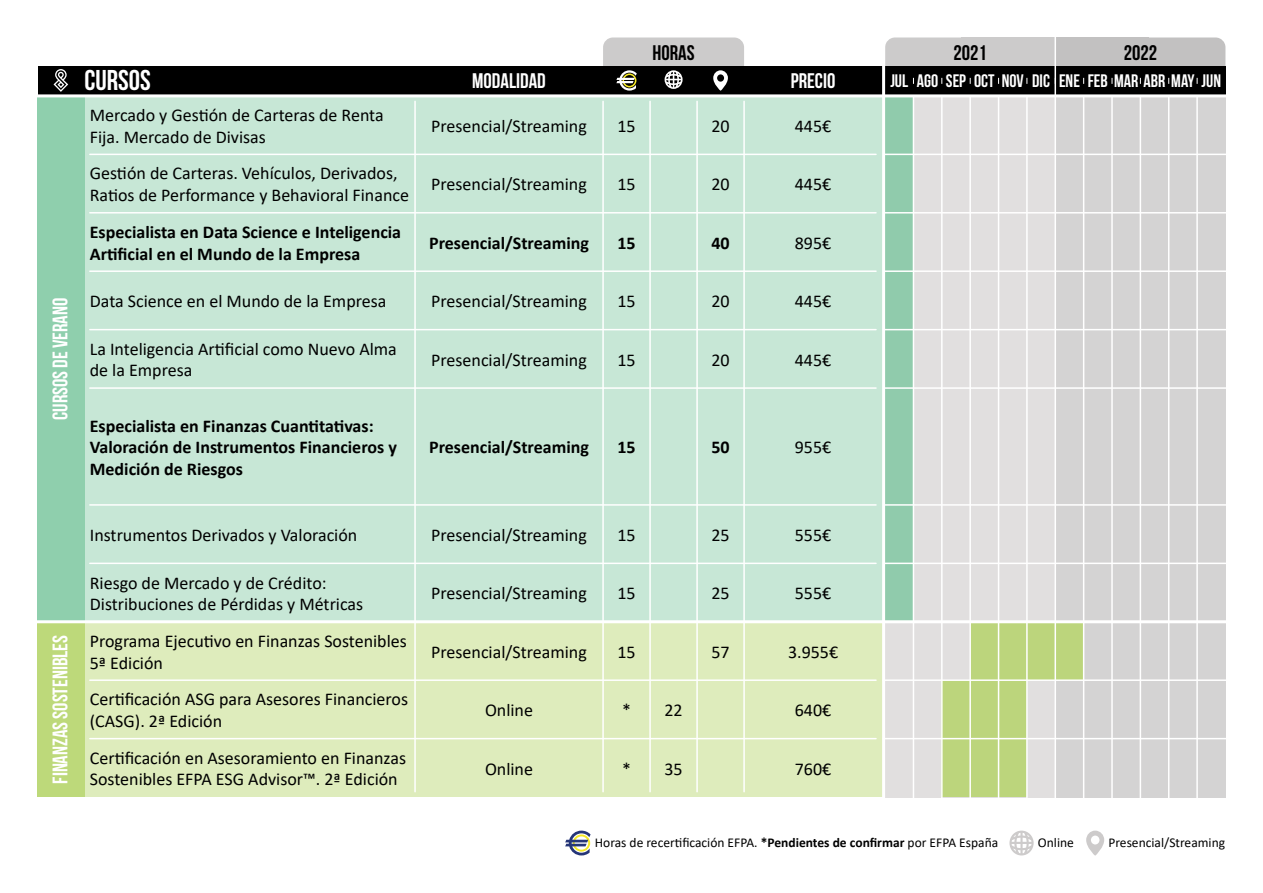
<style>
.page{position:relative;width:1263px;height:893px;background:#fff}
.page>*{position:absolute;margin:0;border:0;box-sizing:border-box;transform-origin:0 0}
.t1{font:700 28.5px "Bebas Neue";color:#fff}
.t2{font:700 21px "Bebas Neue";color:#fff}
.t3{font:700 21px "Bebas Neue";color:#000}
.t4{font:18px/21.6px "Calibri";color:#000}
.t5{font:700 18px/21.6px "Calibri";color:#000}
.t6{font:700 18px "Bebas Neue";color:#fff}
.t7{font:13.5px "Calibri";color:#000}
.s1{font-weight:700}
</style>
<div class="page">
<div style="left:885px;top:96px;width:170px;height:701px;background:#e1dfdf"></div>
<div style="left:1055px;top:38px;width:94px;height:43px;background:#c2c1c1"></div>
<div style="left:961px;top:38px;width:94px;height:43px;background:#cccbcb"></div>
<div style="left:1055px;top:96px;width:170px;height:701px;background:#d4d3d3"></div>
<div style="left:38px;top:67px;width:1187px;height:29px;background:#000"></div>
<svg style="left:603px;top:38px;width:141px;height:53px"></svg>
<svg style="left:54px;top:69px;width:14px;height:23px"></svg>
<svg style="left:885px;top:38px;width:142px;height:46px"></svg>
<svg style="left:1083px;top:38px;width:142px;height:46px"></svg>
<svg style="left:565px;top:831px;width:26px;height:24px"></svg>
<svg style="left:1009px;top:831px;width:25px;height:24px"></svg>
<svg style="left:1086px;top:831px;width:18px;height:24px"></svg>
<div style="left:942px;top:680px;width:85px;height:117px;background:#bcd57c"></div>
<div style="left:970px;top:622px;width:114px;height:58px;background:#bcd57c"></div>
<div style="left:885px;top:96px;width:28px;height:526px;background:#90cbac"></div>
<div style="left:84px;top:621px;width:800px;height:176px;background:#deecbc"></div>
<div style="left:84px;top:96px;width:800px;height:526px;background:#c7e7d6"></div>
<div style="left:38px;top:96px;width:46px;height:526px;background:#8fcfad"></div>
<div style="left:38px;top:622px;width:46px;height:175px;background:#bdd97a"></div>
<hr style="left:28px;top:620px;width:1206px;height:3px;background:#fff">
<hr style="left:90px;top:154px;width:786px;height:1px;background:#fff">
<hr style="left:90px;top:212px;width:786px;height:2px;background:#fff">
<hr style="left:90px;top:270px;width:786px;height:2px;background:#fff">
<hr style="left:90px;top:329px;width:786px;height:1px;background:#fff">
<hr style="left:90px;top:387px;width:786px;height:2px;background:#fff">
<hr style="left:90px;top:504px;width:786px;height:2px;background:#fff">
<hr style="left:90px;top:563px;width:786px;height:1px;background:#fff">
<hr style="left:90px;top:679px;width:786px;height:2px;background:#fff">
<hr style="left:90px;top:738px;width:786px;height:1px;background:#fff">
<hr style="left:882px;top:38px;width:3px;height:771px;background:#fff">
<hr style="left:414px;top:101px;width:2px;height:691px;background:#fff">
<hr style="left:602px;top:101px;width:2px;height:691px;background:#fff">
<hr style="left:743px;top:101px;width:2px;height:691px;background:#fff">
<hr style="left:696px;top:101px;width:2px;height:691px;background:#fff">
<hr style="left:649px;top:101px;width:2px;height:691px;background:#fff">
<hr style="left:36px;top:94px;width:1191px;height:3px;background:#fff">
<hr style="left:884px;top:504px;width:355px;height:2px;background:#fff">
<hr style="left:884px;top:563px;width:355px;height:1px;background:#fff">
<hr style="left:883px;top:679px;width:355px;height:2px;background:#fff">
<hr style="left:883px;top:738px;width:355px;height:1px;background:#fff">
<hr style="left:884px;top:387px;width:355px;height:2px;background:#fff">
<hr style="left:884px;top:329px;width:355px;height:1px;background:#fff">
<hr style="left:884px;top:270px;width:355px;height:2px;background:#fff">
<hr style="left:884px;top:212px;width:355px;height:2px;background:#fff">
<hr style="left:884px;top:154px;width:355px;height:1px;background:#fff">
<hr style="left:913px;top:96px;width:1px;height:702px;background:#fff">
<hr style="left:941px;top:96px;width:1px;height:702px;background:#fff">
<hr style="left:969px;top:96px;width:2px;height:702px;background:#fff">
<hr style="left:998px;top:96px;width:1px;height:702px;background:#fff">
<hr style="left:1026px;top:96px;width:2px;height:702px;background:#fff">
<hr style="left:1083px;top:96px;width:1px;height:702px;background:#fff">
<hr style="left:1111px;top:96px;width:2px;height:702px;background:#fff">
<hr style="left:1140px;top:96px;width:1px;height:702px;background:#fff">
<hr style="left:1168px;top:96px;width:1px;height:702px;background:#fff">
<hr style="left:1196px;top:96px;width:2px;height:702px;background:#fff">
<hr style="left:1054px;top:30px;width:2px;height:768px;background:#fff">
<p class="t2" style="left:49px;top:420px;width:124px;rotate:-90deg">CURSOS DE VERANO</p>
<p class="t3" style="left:652px;top:41px;width:44px">HORAS</p>
<h1 class="t1" style="left:84px;top:65px;width:68px">CURSOS</h1>
<p class="t2" style="left:472px;top:69px;width:75px">MODALIDAD</p>
<p class="t2" style="left:791px;top:69px;width:46px">PRECIO</p>
<p class="t4" style="left:90px;top:104px;width:295px">Mercado y Gestión de Carteras de Renta<br>Fija. Mercado de Divisas</p>
<p class="t4" style="left:90px;top:162px;width:321px">Gestión de Carteras. Vehículos, Derivados,<br>Ratios de Performance y Behavioral Finance</p>
<p class="t5" style="left:90px;top:221px;width:313px">Especialista en Data Science e Inteligencia<br>Artificial en el Mundo de la Empresa</p>
<p class="t4" style="left:90px;top:290px;width:298px">Data Science en el Mundo de la Empresa</p>
<p class="t4" style="left:90px;top:338px;width:309px">La Inteligencia Artificial como Nuevo Alma de la Empresa</p>
<p class="t5" style="left:90px;top:415px;width:309px">Especialista en Finanzas Cuantitativas:<br>Valoración de Instrumentos Financieros y<br>Medición de Riesgos</p>
<p class="t4" style="left:431px;top:115px;width:157px">Presencial/Streaming</p>
<p class="t4" style="left:617px;top:115px;width:20px">15</p>
<p class="t4" style="left:711px;top:115px;width:20px">20</p>
<p class="t4" style="left:795px;top:115px;width:38px">445€</p>
<p class="t4" style="left:431px;top:173px;width:157px">Presencial/Streaming</p>
<p class="t4" style="left:617px;top:173px;width:20px">15</p>
<p class="t4" style="left:711px;top:173px;width:20px">20</p>
<p class="t4" style="left:795px;top:173px;width:38px">445€</p>
<p class="t5" style="left:429px;top:232px;width:161px">Presencial/Streaming</p>
<p class="t5" style="left:617px;top:232px;width:20px">15</p>
<p class="t5" style="left:711px;top:232px;width:20px">40</p>
<p class="t4" style="left:795px;top:232px;width:38px">895€</p>
<p class="t4" style="left:431px;top:290px;width:157px">Presencial/Streaming</p>
<p class="t4" style="left:617px;top:290px;width:20px">15</p>
<p class="t4" style="left:711px;top:290px;width:20px">20</p>
<p class="t4" style="left:795px;top:290px;width:38px">445€</p>
<p class="t4" style="left:431px;top:348px;width:157px">Presencial/Streaming</p>
<p class="t4" style="left:617px;top:348px;width:20px">15</p>
<p class="t4" style="left:711px;top:348px;width:20px">20</p>
<p class="t4" style="left:795px;top:348px;width:38px">445€</p>
<p class="t5" style="left:429px;top:436px;width:161px">Presencial/Streaming</p>
<p class="t5" style="left:617px;top:436px;width:20px">15</p>
<p class="t5" style="left:711px;top:436px;width:20px">50</p>
<p class="t4" style="left:795px;top:436px;width:38px">955€</p>
<p class="t2" style="left:49px;top:784px;width:150px;rotate:-90deg">FINANZAS SOSTENIBLES</p>
<p class="t4" style="left:90px;top:524px;width:269px">Instrumentos Derivados y Valoración</p>
<p class="t4" style="left:90px;top:571px;width:275px">Riesgo de Mercado y de Crédito:<br>Distribuciones de Pérdidas y Métricas</p>
<p class="t4" style="left:90px;top:630px;width:319px">Programa Ejecutivo en Finanzas Sostenibles<br>5ª Edición</p>
<p class="t4" style="left:90px;top:688px;width:320px">Certificación ASG para Asesores Financieros (CASG). 2ª Edición</p>
<p class="t4" style="left:90px;top:747px;width:318px">Certificación en Asesoramiento en Finanzas<br>Sostenibles EFPA ESG Advisor™. 2ª Edición</p>
<p class="t4" style="left:431px;top:524px;width:157px">Presencial/Streaming</p>
<p class="t4" style="left:617px;top:524px;width:20px">15</p>
<p class="t4" style="left:711px;top:524px;width:20px">25</p>
<p class="t4" style="left:795px;top:524px;width:38px">555€</p>
<p class="t4" style="left:431px;top:582px;width:157px">Presencial/Streaming</p>
<p class="t4" style="left:617px;top:582px;width:20px">15</p>
<p class="t4" style="left:711px;top:582px;width:20px">25</p>
<p class="t4" style="left:795px;top:582px;width:38px">555€</p>
<p class="t4" style="left:431px;top:640px;width:157px">Presencial/Streaming</p>
<p class="t4" style="left:617px;top:640px;width:20px">15</p>
<p class="t4" style="left:711px;top:640px;width:20px">57</p>
<p class="t4" style="left:788px;top:640px;width:52px">3.955€</p>
<p class="t4" style="left:485px;top:699px;width:50px">Online</p>
<p class="t4" style="left:622px;top:699px;width:62px">* 22</p>
<p class="t4" style="left:795px;top:699px;width:38px">640€</p>
<p class="t4" style="left:485px;top:757px;width:50px">Online</p>
<p class="t4" style="left:622px;top:757px;width:62px">* 35</p>
<p class="t4" style="left:795px;top:757px;width:38px">760€</p>
<p class="t3" style="left:953px;top:41px;width:35px">2021</p>
<p class="t3" style="left:1124px;top:41px;width:35px">2022</p>
<p class="t6" style="left:890px;top:71px;width:332px">JUL AGO SEP OCT NOV DIC ENE FEB MAR ABR MAY JUN</p>
<p class="t7" style="left:595px;top:833px;width:405px">Horas de recertificación EFPA. <span class="s1">*Pendientes de confirmar</span> por EFPA España</p>
<p class="t7" style="left:1038px;top:833px;width:38px">Online</p>
<p class="t7" style="left:1108px;top:833px;width:118px">Presencial/Streaming</p>
</div>
